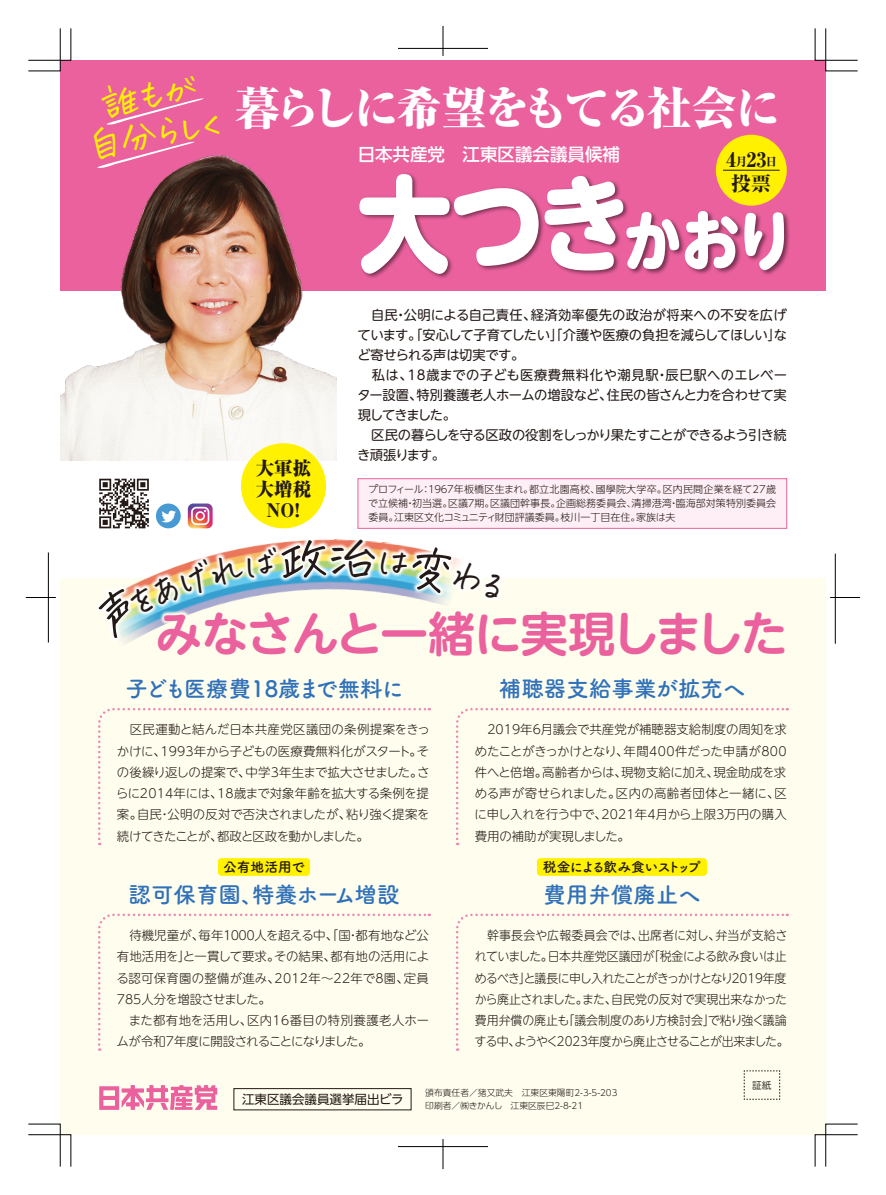
<style>
.page{position:relative;width:886px;height:1195px;background:#fff}
.page>*{position:absolute;margin:0;border:0;box-sizing:border-box;transform-origin:0 0}
.t1{font:800 105px "UD Shin M Go Pro";color:#fff;scale:.9 1}
.t2{font:700 47.5px "UD Shin M Go Pro De";letter-spacing:-.06em;color:#ea619e}
.t3{font:800 expanded 45px "Ryumin Pro";letter-spacing:-.065em;color:#fff}
.t4{font:37.5px "hanatotyoutyo";color:#fff100}
.t5{font:700 22.5px "Tsuku A Rd Gothic";color:#3071b9}
.t6{font:800 20px/24px "Ryumin Pro";color:#231916}
.t7{font:800 expanded 18.38px/21px "Ryumin Pro";color:#231916;text-align:center}
.t8{font:500 17.5px "UD Shin Go NT Pro";color:#fff}
.t9{font:700 13.75px "Tsuku A Rd Gothic";letter-spacing:-.085em;color:#231916}
.t10{font:700 13.75px "Tsuku A Rd Gothic";letter-spacing:-.05em;color:#231916}
.t11{font:13.25px/20px "UD Shin M Go Pro";letter-spacing:-.02em;color:#231916}
.t12{font:12.5px "UD Shin Go NT Pro";color:#231916}
.t13{font:300 12.38px/21.2px "UD Shin M Go Pro";letter-spacing:-.015em;color:#231916;text-align:justify}
.t14{font:300 12.38px/21.2px "UD Shin M Go Pro";letter-spacing:-.015em;color:#231916;scale:.96 1}
.t15{font:300 10px/14.1px "UD Shin Go NT Pro";color:#231916;text-align:justify}
.t16{font:9.75px "Shin M Go Pro";color:#3f3b3a}
.t17{font:300 8.75px/12.5px "UD Shin Go Pro";color:#231916}
.s1{font-size:12px}
.s2{font-size:65px}
</style>
<div class="page">
<div style="left:60px;top:60px;width:766px;height:231px;background:#ea619e"></div>
<div style="left:60px;top:578px;width:766px;height:556px;background:#fffeee"></div>
<img style="left:60px;top:124px;width:277px;height:333px">
<svg style="left:99px;top:1085px;width:118px;height:24px"></svg>
<img style="left:360px;top:169px;width:430px;height:109px">
<div style="left:234px;top:1088px;width:177px;height:21px;border:1px solid #231916"></div>
<div style="left:716px;top:135px;width:71px;height:71px;background:#fff100;border-radius:50%"></div>
<svg style="left:744px;top:1070px;width:36px;height:29px"></svg>
<hr style="left:723px;top:170px;width:57px;height:1px;background:#231916">
<svg style="left:98px;top:913px;width:331px;height:133px"></svg>
<svg style="left:456px;top:913px;width:331px;height:133px"></svg>
<svg style="left:97px;top:142px;width:98px;height:26px"></svg>
<div style="left:358px;top:478px;width:429px;height:50px;background:#fdeff5;border:1px solid #ea619e"></div>
<img style="left:25px;top:457px;width:558px;height:279px">
<img style="left:108px;top:562px;width:681px;height:153px">
<div style="left:241px;top:443px;width:85px;height:85px;background:#fff100;border-radius:50%"></div>
<div style="left:537px;top:857px;width:170px;height:18px;background:#fff100;border-radius:4px"></div>
<div style="left:218px;top:857px;width:92px;height:18px;background:#fff100;border-radius:4px"></div>
<svg style="left:28px;top:1123px;width:43px;height:43px"></svg>
<svg style="left:28px;top:28px;width:43px;height:43px"></svg>
<svg style="left:815px;top:28px;width:43px;height:43px"></svg>
<svg style="left:815px;top:1123px;width:43px;height:43px"></svg>
<hr style="left:26px;top:597px;width:30px;height:1px;background:#000">
<hr style="left:48px;top:552px;width:1px;height:90px;background:#000">
<hr style="left:830px;top:597px;width:30px;height:1px;background:#000">
<hr style="left:835px;top:553px;width:1px;height:90px;background:#000">
<hr style="left:398px;top:48px;width:90px;height:1px;background:#000">
<hr style="left:443px;top:26px;width:1px;height:30px;background:#000">
<hr style="left:398px;top:1146px;width:90px;height:1px;background:#000">
<hr style="left:443px;top:1138px;width:1px;height:30px;background:#000">
<svg style="left:107px;top:98px;width:97px;height:26px"></svg>
<svg style="left:94px;top:538px;width:410px;height:100px"></svg>
<h3 class="t4" style="left:82px;top:122px;width:142px;rotate:-10deg">自分らしく</h3>
<h3 class="t3" style="left:235px;top:72px;width:547px">暮らしに希望をもてる社会に</h3>
<h3 class="t7" style="left:256px;top:456px;width:57px">大軍拡大増税<br>NO！</h3>
<h3 class="t8" style="left:358px;top:140px;width:264px">日本共産党　江東区議会議員候補</h3>
<h3 class="t6" style="left:726px;top:146px;width:53px">4<span class="s1">月</span>23<span class="s1">日</span>投票</h3>
<h1 class="t1" style="left:357px;top:138px;width:486px">大つき<span class="s2">かおり</span></h1>
<p class="t11" style="left:357px;top:304px;width:431px">　自民・公明による自己責任、経済効率優先の政治が将来への不安を広げています。「安心して子育てしたい」「介護や医療の負担を減らしてほしい」など寄せられる声は切実です。<br>　私は、18歳までの子ども医療費無料化や潮見駅・辰巳駅へのエレベーター設置、特別養護老人ホームの増設など、住民の皆さんと力を合わせて実現してきました。<br>　区民の暮らしを守る区政の役割をしっかり果たすことができるよう引き続き頑張ります。</p>
<p class="t15" style="left:368px;top:481px;width:409px">プロフィール：１９６７年板橋区生まれ。都立北園高校、國學院大学卒。区内民間企業を経て27歳で立候補・初当選。区議７期。区議団幹事長。企画総務委員会、清掃港湾・臨海部対策特別委員会委員。江東区文化コミュニティ財団評議委員。枝川一丁目在住。家族は夫</p>
<h2 class="t2" style="left:155px;top:595px;width:634px">みなさんと一緒に実現しました</h2>
<h3 class="t5" style="left:125px;top:671px;width:280px">子ども医療費18歳まで無料に</h3>
<p class="t13" style="left:116px;top:718px;width:315px">　区民運動と結んだ日本共産党区議団の条例提案をきっかけに、1993年から子どもの医療費無料化がスタート。その後繰り返しの提案で、中学3年生まで拡大させました。さらに2014年には、18歳まで対象年齢を拡大する条例を提案。自民・公明の反対で否決されましたが、粘り強く提案を続けてきたことが、都政と区政を動かしました。</p>
<h3 class="t5" style="left:499px;top:671px;width:247px">補聴器支給事業が拡充へ</h3>
<p class="t13" style="left:474px;top:718px;width:314px">　2019年6月議会で共産党が補聴器支給制度の周知を求めたことがきっかけとなり、年間400件だった申請が800件へと倍増。高齢者からは、現物支給に加え、現金助成を求める声が寄せられました。区内の高齢者団体と一緒に、区に申し入れを行う中で、2021年4月から上限３万円の購入費用の補助が実現しました。</p>
<p class="t10" style="left:223px;top:856px;width:83px">公有地活用で</p>
<p class="t9" style="left:543px;top:856px;width:159px">税金による飲み食いストップ</p>
<h3 class="t5" style="left:129px;top:876px;width:272px">認可保育園、特養ホーム増設</h3>
<p class="t13" style="left:116px;top:923px;width:314px;text-align:left">　待機児童が、毎年１０００人を超える中、「国・都有地など公有地活用を」と一貫して要求。その結果、都有地の活用による認可保育園の整備が進み、2012年～22年で8園、定員<br>785人分を増設させました。<br>　また都有地を活用し、区内16番目の特別養護老人ホームが令和7年度に開設されることになりました。</p>
<h3 class="t5" style="left:543px;top:876px;width:158px">費用弁償廃止へ</h3>
<p class="t14" style="left:474px;top:923px;width:329px">　幹事長会や広報委員会では、出席者に対し、弁当が支給されていました。日本共産党区議団が「税金による飲み食いは止めるべき」と議長に申し入れたことがきっかけとなり2019年度から廃止されました。また、自民党の反対で実現出来なかった費用弁償の廃止も「議会制度のあり方検討会」で粘り強く議論する中、ようやく2023年度から廃止させることが出来ました。</p>
<p class="t12" style="left:242px;top:1088px;width:163px">江東区議会議員選挙届出ビラ</p>
<p class="t17" style="left:425px;top:1086px;width:194px">頒布責任者／猪又武夫　江東区東陽町2-3-5-203印刷者／㈱きかんし　江東区辰巳2-8-21</p>
<p class="t16" style="left:752px;top:1077px;width:21px">証紙</p>
</div>
